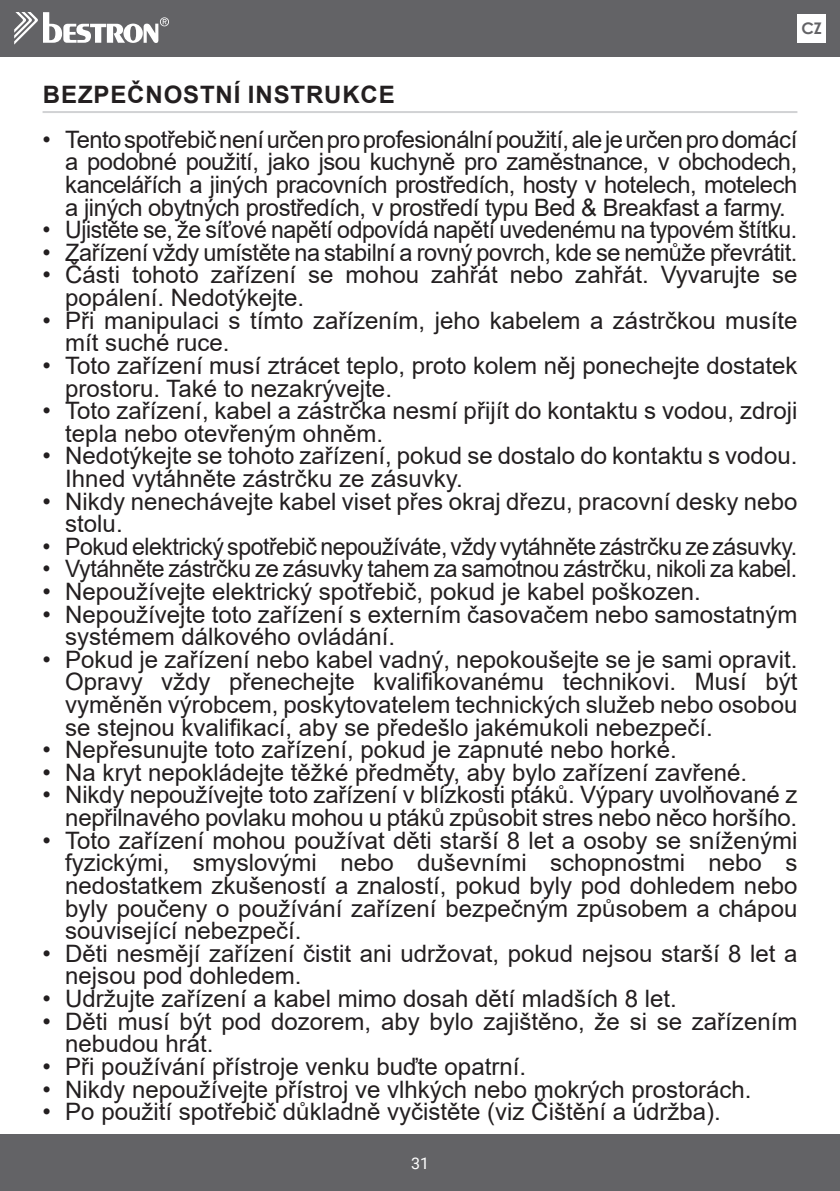
<style>
.page{position:relative;width:840px;height:1191px;background:#fff}
.page>*{position:absolute;margin:0;border:0;box-sizing:border-box;transform-origin:0 0}
.t1{font:24px/22.6px "Arial";color:#231f20}
.t2{font:24px "Arial";letter-spacing:-.02em;color:#231f20;scale:.96 1}
.t3{font:24px "Arial";letter-spacing:-.02em;color:#231f20}
.t4{font:700 24px "Arial";letter-spacing:.035em;color:#231f20}
.t5{font:700 16px "Century Gothic";color:#636366}
.t6{font:16px "Roboto";color:#fff}
</style>
<div class="page">
<div style="left:0;top:0;width:839px;height:57px;background:#636366"></div>
<div style="left:0;top:1134px;width:839px;height:57px;background:#636366"></div>
<svg style="left:14px;top:12px;width:155px;height:33px"></svg>
<div style="left:797px;top:14px;width:28px;height:29px;background:#fff"></div>
<hr style="left:43px;top:111px;width:754px;height:2px;background:#d1d2d4">
<p class="t5" style="left:800px;top:16px;width:22px">CZ</p>
<p class="t4" style="left:43px;top:77px;width:353px">BEZPEČNOSTNÍ INSTRUKCE</p>
<p class="t1" style="left:65px;top:128px;width:733px;text-align:justify;text-indent:-23px">• Tento spotřebič není určen pro profesionální použití, ale je určen pro domácí a podobné použití, jako jsou kuchyně pro zaměstnance, v obchodech, kancelářích a jiných pracovních prostředích, hosty v hotelech, motelech a jiných obytných prostředích, v prostředí typu Bed &amp; Breakfast a farmy.</p>
<p class="t2" style="left:43px;top:213px;width:787px">• Ujistěte se, že síťové napětí odpovídá napětí uvedenému na typovém štítku.</p>
<p class="t3" style="left:43px;top:236px;width:755px">• Zařízení vždy umístěte na stabilní a rovný povrch, kde se nemůže převrátit.</p>
<p class="t1" style="left:65px;top:263px;width:733px;text-indent:-23px">• Části tohoto zařízení se mohou zahřát nebo zahřát. Vyvarujte se popálení. Nedotýkejte.</p>
<p class="t1" style="left:65px;top:309px;width:733px;text-indent:-23px">• Při manipulaci s tímto zařízením, jeho kabelem a zástrčkou musíte mít suché ruce.</p>
<p class="t1" style="left:65px;top:354px;width:733px;text-indent:-23px">• Toto zařízení musí ztrácet teplo, proto kolem něj ponechejte dostatek prostoru. Také to nezakrývejte.</p>
<p class="t1" style="left:65px;top:399px;width:733px;text-indent:-23px">• Toto zařízení, kabel a zástrčka nesmí přijít do kontaktu s vodou, zdroji tepla nebo otevřeným ohněm.</p>
<p class="t1" style="left:65px;top:444px;width:733px;text-indent:-23px">• Nedotýkejte se tohoto zařízení, pokud se dostalo do kontaktu s vodou.<br>Ihned vytáhněte zástrčku ze zásuvky.</p>
<p class="t1" style="left:65px;top:490px;width:733px;text-indent:-23px">• Nikdy nenechávejte kabel viset přes okraj dřezu, pracovní desky nebo stolu.</p>
<p class="t2" style="left:43px;top:530px;width:787px">• Pokud elektrický spotřebič nepoužíváte, vždy vytáhněte zástrčku ze zásuvky.</p>
<p class="t2" style="left:43px;top:552px;width:787px">• Vytáhněte zástrčku ze zásuvky tahem za samotnou zástrčku, nikoli za kabel.</p>
<p class="t1" style="left:43px;top:580px;width:659px">• Nepoužívejte elektrický spotřebič, pokud je kabel poškozen.</p>
<p class="t1" style="left:65px;top:602px;width:733px;text-indent:-23px">• Nepoužívejte toto zařízení s externím časovačem nebo samostatným systémem dálkového ovládání.</p>
<p class="t1" style="left:65px;top:648px;width:733px;text-align:justify;text-indent:-23px">• Pokud je zařízení nebo kabel vadný, nepokoušejte se je sami opravit.<br>Opravy vždy přenechejte kvalifikovanému technikovi. Musí být vyměněn výrobcem, poskytovatelem technických služeb nebo osobou se stejnou kvalifikací, aby se předešlo jakémukoli nebezpečí.</p>
<p class="t1" style="left:43px;top:738px;width:635px">• Nepřesunujte toto zařízení, pokud je zapnuté nebo horké.</p>
<p class="t1" style="left:43px;top:761px;width:705px">• Na kryt nepokládejte těžké předměty, aby bylo zařízení zavřené.</p>
<p class="t1" style="left:43px;top:783px;width:755px;text-align:right">• Nikdy nepoužívejte toto zařízení v blízkosti ptáků. Výpary uvolňované z nepřilnavého povlaku mohou u ptáků způsobit stres nebo něco horšího.</p>
<p class="t1" style="left:65px;top:829px;width:733px;text-align:justify;text-indent:-23px">• Toto zařízení mohou používat děti starší 8 let a osoby se sníženými fyzickými, smyslovými nebo duševními schopnostmi nebo s nedostatkem zkušeností a znalostí, pokud byly pod dohledem nebo byly poučeny o používání zařízení bezpečným způsobem a chápou související nebezpečí.</p>
<p class="t1" style="left:65px;top:942px;width:733px;text-indent:-23px">• Děti nesmějí zařízení čistit ani udržovat, pokud nejsou starší 8 let a nejsou pod dohledem.</p>
<p class="t1" style="left:43px;top:987px;width:635px">• Udržujte zařízení a kabel mimo dosah dětí mladších 8 let.</p>
<p class="t1" style="left:65px;top:1009px;width:733px;text-indent:-23px">• Děti musí být pod dozorem, aby bylo zajištěno, že si se zařízením nebudou hrát.</p>
<p class="t1" style="left:43px;top:1055px;width:484px">• Při používání přístroje venku buďte opatrní.</p>
<p class="t1" style="left:43px;top:1077px;width:710px">• Nikdy nepoužívejte přístroj ve vlhkých nebo mokrých prostorách.</p>
<p class="t1" style="left:43px;top:1100px;width:679px">• Po použití spotřebič důkladně vyčistěte (viz Čištění a údržba).</p>
<p class="t6" style="left:411px;top:1151px;width:19px">31</p>
</div>
